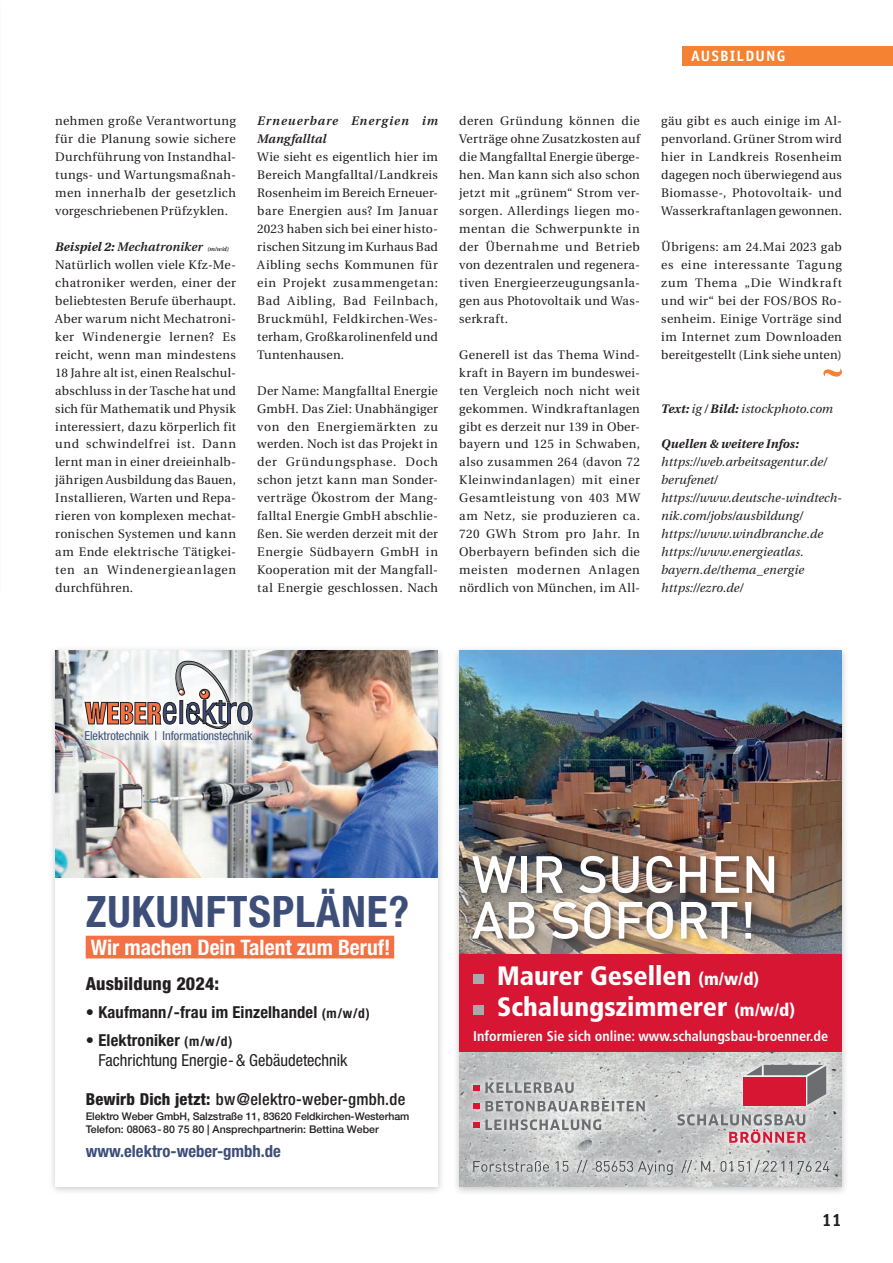
<style>
.page{position:relative;width:893px;height:1263px;background:#fff}
.page>*{position:absolute;margin:0;border:0;box-sizing:border-box;transform-origin:0 0}
.t1{font:500 51.45px/45.8px "DIN";color:#fff}
.t2{font:700 condensed 43.35px "Helvetica Neue";letter-spacing:.02em;color:#3d4e78}
.t3{font:900 condensed 26.55px/31px "Frutiger";color:#fff}
.t4{font:700 condensed 21.45px "Helvetica Neue";color:#fff}
.t5{font:800 condensed 18px "Helvetica Neue";letter-spacing:.01em;color:#231f20}
.t6{font:700 18px "Officina Serif";color:#231f20}
.t7{font:700 condensed 16.65px "Helvetica Neue";color:#3d4e78}
.t8{font:condensed 16.5px/19.5px "Helvetica Neue";color:#231f20}
.t9{font:500 condensed 16.5px "Helvetica Neue";letter-spacing:.015em;color:#231f20}
.t10{font:700 condensed 16.5px "Helvetica Neue";letter-spacing:.01em;color:#231f20}
.t11{font:700 15px "Officina Sans";letter-spacing:.08em;color:#fff}
.t12{font:700 condensed 14.1px "Frutiger";color:#fff}
.t13{font:12.3px/18px "Utopia";letter-spacing:.025em;color:#231f20;text-align:justify}
.t14{font:italic 12.3px/18px "Utopia";letter-spacing:.01em;color:#231f20}
.t15{font:condensed 12.3px "Helvetica Neue LT Com";color:#3c4e78}
.t16{font:italic 600 12.3px/18px "Utopia";letter-spacing:.075em;color:#231f20}
.t17{font:italic 700 12.3px "Utopia";letter-spacing:.01em;color:#231f20}
.t18{font:500 10.65px/12.8px "Helvetica Neue";letter-spacing:-.01em;color:#231f20}
.s1{font-weight:700;font-style:italic}
.s2{font-weight:600;font-style:italic}
.s3{font-weight:600;font-style:italic;font-size:6px}
.s4{font-weight:700}
.s5{font-size:13.5px}
.s6{font-weight:700;font-size:13.5px}
.s7{font-weight:800}
.s8{font-size:17.7px}
</style>
<div class="page">
<div style="left:682px;top:47px;width:211px;height:19px;background:#f48232"></div>
<div style="left:48px;top:645px;width:397px;height:551px;background:#231f20;opacity:.25"></div>
<div style="left:55px;top:651px;width:383px;height:535px;background:#fff"></div>
<img style="left:55px;top:651px;width:383px;height:227px">
<div style="left:86px;top:936px;width:308px;height:22px;background:#f37144"></div>
<img style="left:55px;top:651px;width:232px;height:125px">
<svg style="left:85px;top:658px;width:167px;height:72px"></svg>
<div style="left:452px;top:645px;width:397px;height:551px;background:#231f20;opacity:.25"></div>
<img style="left:459px;top:1051px;width:383px;height:135px">
<img style="left:459px;top:651px;width:383px;height:302px">
<div style="left:670px;top:1057px;width:164px;height:93px;background:#fff;opacity:.75"></div>
<svg style="left:677px;top:1114px;width:129px;height:29px;background:#bfa9ad"></svg>
<div style="left:743px;top:1077px;width:62px;height:29px;background:#d71634"></div>
<svg style="left:746px;top:1065px;width:80px;height:40px"></svg>
<div style="left:459px;top:953px;width:383px;height:98px;background:#d71634"></div>
<div style="left:465px;top:1152px;width:372px;height:30px;background:#fff;opacity:.75"></div>
<svg style="left:473px;top:1160px;width:356px;height:15px;background:#bcbdbe"></svg>
<div style="left:465px;top:1074px;width:187px;height:64px;background:#fff;opacity:.75"></div>
<svg style="left:485px;top:1119px;width:116px;height:11px"></svg>
<svg style="left:485px;top:1101px;width:160px;height:10px;background:#a7a8a9"></svg>
<svg style="left:485px;top:1082px;width:89px;height:11px"></svg>
<svg style="left:473px;top:1085px;width:6px;height:5px"></svg>
<svg style="left:473px;top:1103px;width:6px;height:6px"></svg>
<svg style="left:473px;top:1122px;width:6px;height:5px"></svg>
<div style="left:473px;top:974px;width:10px;height:9px;background:#a8a9ad"></div>
<div style="left:473px;top:1005px;width:10px;height:9px;background:#a8a9ad"></div>
<div style="left:468px;top:851px;width:315px;height:97px;background:#231f20;opacity:.5"></div>
<svg style="left:823px;top:368px;width:19px;height:9px"></svg>
<hr style="left:0;top:484px;width:1px;height:108px;background:#f48232">
<p class="t11" style="left:691px;top:47px;width:96px">AUSBILDUNG</p>
<p class="t13" style="left:55px;top:112px;width:182px">nehmen große Verantwortung für die Planung sowie sichere Durchführung von Instandhal&shy;tungs- und Wartungsmaßnah&shy;men innerhalb der gesetzlich vorgeschriebenen Prüfzyklen.</p>
<p class="t13" style="left:55px;top:238px;width:182px;text-align:left"><span class="s1">Beispiel 2:</span> <span class="s2">Mechatroniker</span> <span class="s3">(m/w/d)<br></span>Natürlich wollen viele Kfz-Me&shy;chatroniker werden, einer der beliebtesten Berufe überhaupt.<br>Aber warum nicht Mechatroni&shy;ker Windenergie lernen? Es reicht, wenn man mindestens<br>18 Jahre alt ist, einen Realschul&shy;abschluss in der Tasche hat und sich für Mathematik und Physik interessiert, dazu körperlich fit und schwindelfrei ist. Dann lernt man in einer dreieinhalb&shy;jährigen Ausbildung das Bauen,<br>Installieren, Warten und Repa&shy;rieren von komplexen mechat&shy;ronischen Systemen und kann am Ende elektrische Tätigkei&shy;ten an Windenergieanlagen durchführen.</p>
<p class="t16" style="left:257px;top:112px;width:182px">Erneuerbare Energien im<br>Mangfalltal</p>
<p class="t13" style="left:257px;top:148px;width:182px">Wie sieht es eigentlich hier im Bereich Mangfalltal/Landkreis Rosenheim im Bereich Erneuer&shy;bare Energien aus? Im Januar 2023 haben sich bei einer histo&shy;rischen Sitzung im Kurhaus Bad Aibling sechs Kommunen für ein Projekt zusammengetan:<br>Bad Aibling, Bad Feilnbach, Bruckmühl, Feldkirchen-Wes&shy;terham, Großkarolinenfeld und Tuntenhausen.</p>
<p class="t13" style="left:257px;top:382px;width:182px">Der Name: Mangfalltal Energie GmbH. Das Ziel: Unabhängiger von den Energiemärkten zu werden. Noch ist das Projekt in der Gründungsphase. Doch schon jetzt kann man Sonder&shy;verträge Ökostrom der Mang&shy;falltal Energie GmbH abschlie&shy;ßen. Sie werden derzeit mit der Energie Südbayern GmbH in Kooperation mit der Mangfall&shy;tal Energie geschlossen. Nach</p>
<p class="t13" style="left:459px;top:112px;width:182px">deren Gründung können die Verträge ohne Zusatzkosten auf die Mangfalltal Energie überge&shy;hen. Man kann sich also schon jetzt mit „grünem“ Strom ver&shy;sorgen. Allerdings liegen mo&shy;mentan die Schwerpunkte in der Übernahme und Betrieb von dezentralen und regenera&shy;tiven Energieerzeugungsanla&shy;gen aus Photovoltaik und Was&shy;serkraft.</p>
<p class="t13" style="left:459px;top:346px;width:182px">Generell ist das Thema Wind&shy;kraft in Bayern im bundeswei&shy;ten Vergleich noch nicht weit gekommen. Windkraftanlagen gibt es derzeit nur 139 in Ober&shy;bayern und 125 in Schwaben, also zusammen 264 (davon 72<br>Kleinwindanlagen) mit einer Gesamtleistung von 403 MW am Netz, sie produzieren ca.<br>720 GWh Strom pro Jahr. In Oberbayern befinden sich die meisten modernen Anlagen nördlich von München, im All-</p>
<p class="t13" style="left:661px;top:112px;width:182px">gäu gibt es auch einige im Al&shy;penvorland. Grüner Strom wird hier in Landkreis Rosenheim dagegen noch überwiegend aus Biomasse-, Photovoltaik- und Wasserkraftanlagen gewonnen.</p>
<p class="t13" style="left:661px;top:238px;width:182px">Übrigens: am 24.Mai 2023 gab es eine interessante Tagung zum Thema „Die Windkraft und wir“ bei der FOS/BOS Ro&shy;senheim. Einige Vorträge sind im Internet zum Downloaden bereitgestellt (Link siehe unten)</p>
<p class="t14" style="left:661px;top:400px;width:174px"><span class="s4">Text:</span> ig / <span class="s4">Bild:</span> istockphoto.com</p>
<p class="t17" style="left:661px;top:437px;width:139px">Quellen &amp; weitere Infos:</p>
<p class="t14" style="left:661px;top:453px;width:182px">https://web.arbeitsagentur.de/ berufenet/ https://www.deutsche-windtech&shy;nik.com/jobs/ausbildung/ https://www.windbranche.de https://www.energieatlas. bayern.de/thema_energie https://ezro.de/</p>
<p class="t15" style="left:84px;top:728px;width:170px">Elektrotechnik | Informationstechnik</p>
<h2 class="t2" style="left:86px;top:885px;width:325px">ZUKUNFTSPLÄNE?</h2>
<h3 class="t4" style="left:91px;top:934px;width:301px">Wir machen Dein Talent zum Beruf!</h3>
<h3 class="t5" style="left:86px;top:972px;width:135px">Ausbildung 2024:</h3>
<h3 class="t10" style="left:86px;top:1002px;width:286px">• Kaufmann/-frau im Einzelhandel <span class="s5">(m/w/d)</span></h3>
<h3 class="t8" style="left:98px;top:1030px;width:251px;text-indent:-13px"><span class="s4">• Elektroniker</span> <span class="s6">(m/w/d)<br></span>Fachrichtung Energie- &amp; Gebäudetechnik</h3>
<h3 class="t9" style="left:86px;top:1089px;width:321px"><span class="s7">Bewirb Dich jetzt:</span> bw@elektro-weber-gmbh.de</h3>
<p class="t18" style="left:86px;top:1110px;width:325px">Elektro Weber GmbH, Salzstraße 11, 83620 Feldkirchen-Westerham<br>Telefon: 08063- 80 75 80 | Ansprechpartnerin: Bettina Weber</p>
<h3 class="t7" style="left:86px;top:1141px;width:197px">www.elektro-weber-gmbh.de</h3>
<h1 class="t1" style="left:472px;top:850px;width:309px">WIR SUCHEN<br>AB SOFORT!</h1>
<h3 class="t3" style="left:497px;top:960px;width:299px">Maurer Gesellen <span class="s8">(m/w/d)<br></span>Schalungszimmerer <span class="s8">(m/w/d)</span></h3>
<p class="t12" style="left:473px;top:1028px;width:356px">Informieren Sie sich online: www.schalungsbau-broenner.de</p>
<h3 class="t6" style="left:822px;top:1209px;width:22px">11</h3>
</div>
